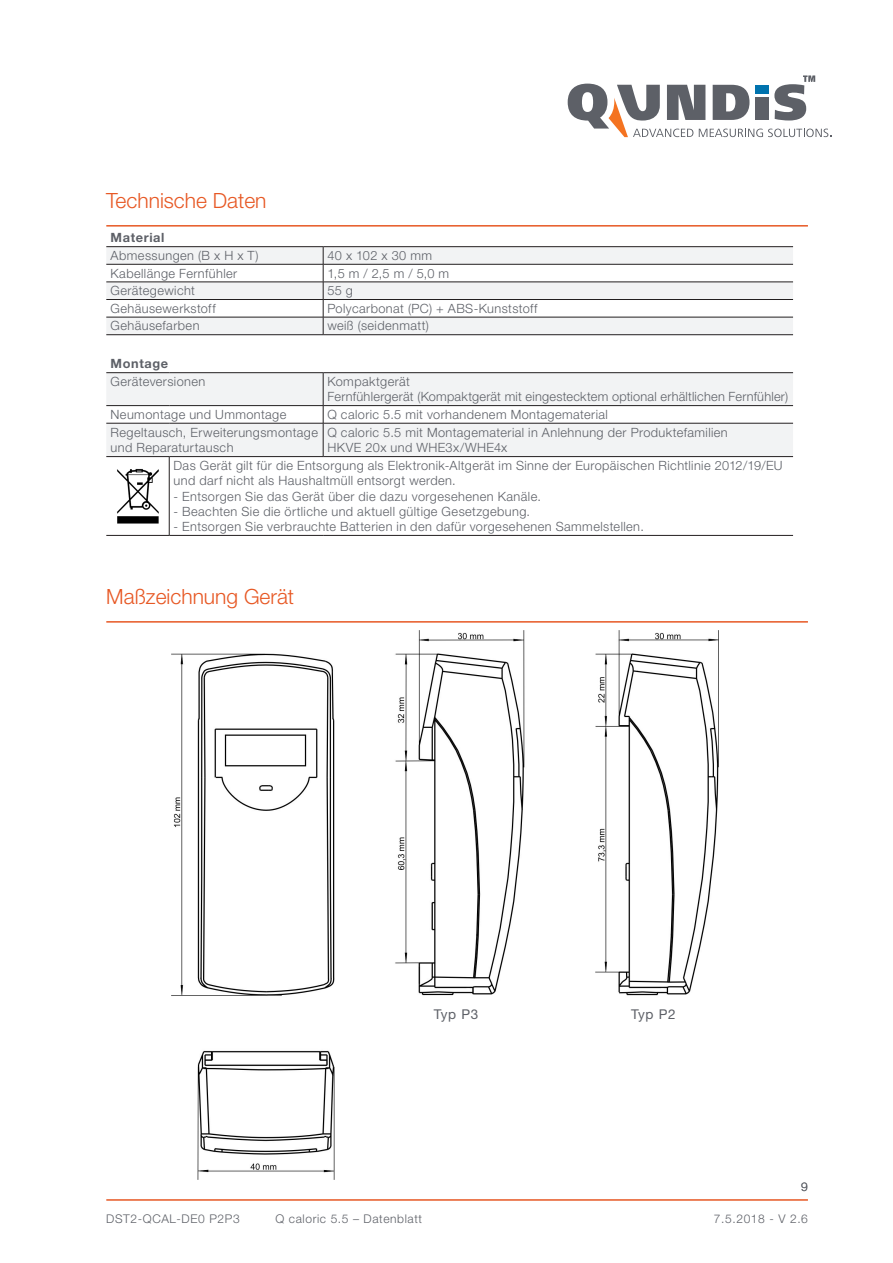
<style>
.page{position:relative;width:893px;height:1263px;background:#fff}
.page>*{position:absolute;margin:0;border:0;box-sizing:border-box;transform-origin:0 0}
.t1{font:300 21px "Helvetica Neue LT Pro";color:#e75824}
.t2{font:13.5px "Helvetica Neue LT Pro";letter-spacing:.05em;color:#5d6067}
.t3{font:300 12.75px/15.3px "Helvetica Neue LT Pro";letter-spacing:.03em;color:#5d6067}
.t4{font:700 12.75px "Helvetica Neue LT Pro";letter-spacing:.05em;color:#5d6067}
.t5{font:300 12px "Helvetica Neue LT Pro";letter-spacing:.05em;color:#5d6067}
</style>
<div class="page">
<hr style="left:106px;top:1199px;width:702px;height:2px;background:#e75824">
<svg style="left:568px;top:75px;width:263px;height:62px"></svg>
<img style="left:172px;top:630px;width:547px;height:550px">
<hr style="left:106px;top:621px;width:702px;height:2px;background:#e75824">
<hr style="left:106px;top:225px;width:702px;height:2px;background:#e75824">
<svg style="left:106px;top:373px;width:687px;height:83px;fill:#f2f3f4"></svg>
<hr style="left:106px;top:456px;width:63px;height:1px;background:#231f20">
<hr style="left:169px;top:456px;width:154px;height:1px;background:#231f20">
<hr style="left:323px;top:456px;width:470px;height:1px;background:#231f20">
<hr style="left:323px;top:373px;width:1px;height:32px;background:#231f20">
<svg style="left:323px;top:406px;width:1px;height:17px"></svg>
<hr style="left:323px;top:423px;width:1px;height:33px;background:#231f20">
<hr style="left:106px;top:372px;width:63px;height:1px;background:#231f20">
<hr style="left:169px;top:372px;width:154px;height:1px;background:#231f20">
<hr style="left:323px;top:372px;width:470px;height:1px;background:#231f20">
<hr style="left:106px;top:405px;width:63px;height:1px;background:#231f20">
<hr style="left:169px;top:405px;width:154px;height:1px;background:#231f20">
<hr style="left:323px;top:405px;width:470px;height:1px;background:#231f20">
<hr style="left:106px;top:423px;width:63px;height:1px;background:#231f20">
<hr style="left:169px;top:423px;width:154px;height:1px;background:#231f20">
<hr style="left:323px;top:423px;width:470px;height:1px;background:#231f20">
<hr style="left:106px;top:535px;width:63px;height:1px;background:#231f20">
<hr style="left:169px;top:535px;width:154px;height:1px;background:#231f20">
<hr style="left:323px;top:535px;width:470px;height:1px;background:#231f20">
<hr style="left:169px;top:457px;width:1px;height:78px;background:#231f20">
<img style="left:117px;top:468px;width:42px;height:56px">
<svg style="left:106px;top:247px;width:687px;height:87px;fill:#f2f3f4"></svg>
<hr style="left:106px;top:334px;width:217px;height:1px;background:#231f20">
<hr style="left:323px;top:334px;width:470px;height:1px;background:#231f20">
<svg style="left:323px;top:247px;width:1px;height:87px"></svg>
<hr style="left:106px;top:246px;width:217px;height:1px;background:#231f20">
<hr style="left:323px;top:246px;width:470px;height:1px;background:#231f20">
<hr style="left:106px;top:264px;width:217px;height:1px;background:#231f20">
<hr style="left:323px;top:264px;width:470px;height:1px;background:#231f20">
<hr style="left:106px;top:282px;width:217px;height:1px;background:#231f20">
<hr style="left:323px;top:282px;width:470px;height:1px;background:#231f20">
<hr style="left:106px;top:299px;width:217px;height:1px;background:#231f20">
<hr style="left:323px;top:299px;width:470px;height:1px;background:#231f20">
<hr style="left:106px;top:317px;width:217px;height:1px;background:#231f20">
<hr style="left:323px;top:317px;width:470px;height:1px;background:#231f20">
<h1 class="t1" style="left:106px;top:188px;width:162px">Technische Daten</h1>
<p class="t4" style="left:111px;top:230px;width:56px">Material</p>
<p class="t3" style="left:111px;top:248px;width:149px">Abmessungen (B x H x T)</p>
<p class="t3" style="left:327px;top:248px;width:106px">40 x 102 x 30 mm</p>
<p class="t3" style="left:111px;top:265px;width:128px">Kabellänge Fernfühler</p>
<p class="t3" style="left:327px;top:265px;width:123px">1,5 m / 2,5 m / 5,0 m</p>
<p class="t3" style="left:111px;top:283px;width:86px">Gerätegewicht</p>
<p class="t3" style="left:327px;top:283px;width:27px">55 g</p>
<p class="t3" style="left:111px;top:300px;width:107px">Gehäusewerkstoff</p>
<p class="t3" style="left:327px;top:300px;width:212px">Polycarbonat (PC) + ABS-Kunststoff</p>
<p class="t3" style="left:111px;top:318px;width:90px">Gehäusefarben</p>
<p class="t3" style="left:327px;top:318px;width:103px">weiß (seidenmatt)</p>
<p class="t4" style="left:111px;top:356px;width:59px">Montage</p>
<p class="t3" style="left:111px;top:374px;width:96px">Geräteversionen</p>
<p class="t3" style="left:327px;top:374px;width:462px">Kompaktgerät<br>Fernfühlergerät (Kompaktgerät mit eingestecktem optional erhältlichen Fernfühler)</p>
<p class="t3" style="left:111px;top:406px;width:177px">Neumontage und Ummontage</p>
<p class="t3" style="left:327px;top:406px;width:282px">Q caloric 5.5 mit vorhandenem Montagematerial</p>
<p class="t3" style="left:111px;top:424px;width:209px">Regeltausch, Erweiterungsmontage und Reparaturtausch</p>
<p class="t3" style="left:327px;top:424px;width:402px">Q caloric 5.5 mit Montagematerial in Anlehnung der Produktefamilien<br>HKVE 20x und WHE3x/WHE4x</p>
<p class="t3" style="left:173px;top:457px;width:611px">Das Gerät gilt für die Entsorgung als Elektronik-Altgerät im Sinne der Europäischen Richtlinie 2012/19/EU und darf nicht als Haushaltmüll entsorgt werden.</p>
<p class="t3" style="left:173px;top:488px;width:369px">- Entsorgen Sie das Gerät über die dazu vorgesehenen Kanäle.</p>
<p class="t3" style="left:173px;top:503px;width:358px">- Beachten Sie die örtliche und aktuell gültige Gesetzgebung.</p>
<p class="t3" style="left:173px;top:519px;width:472px">- Entsorgen Sie verbrauchte Batterien in den dafür vorgesehenen Sammelstellen.</p>
<h1 class="t1" style="left:106px;top:584px;width:189px">Maßzeichnung Gerät</h1>
<p class="t2" style="left:434px;top:1006px;width:46px">Typ P3</p>
<p class="t2" style="left:631px;top:1006px;width:46px">Typ P2</p>
<p class="t5" style="left:801px;top:1179px;width:8px">9</p>
<p class="t5" style="left:106px;top:1211px;width:135px">DST2-QCAL-DE0 P2P3</p>
<p class="t5" style="left:276px;top:1211px;width:148px">Q caloric 5.5 – Datenblatt</p>
<p class="t5" style="left:714px;top:1211px;width:95px">7.5.2018 - V 2.6</p>
</div>
